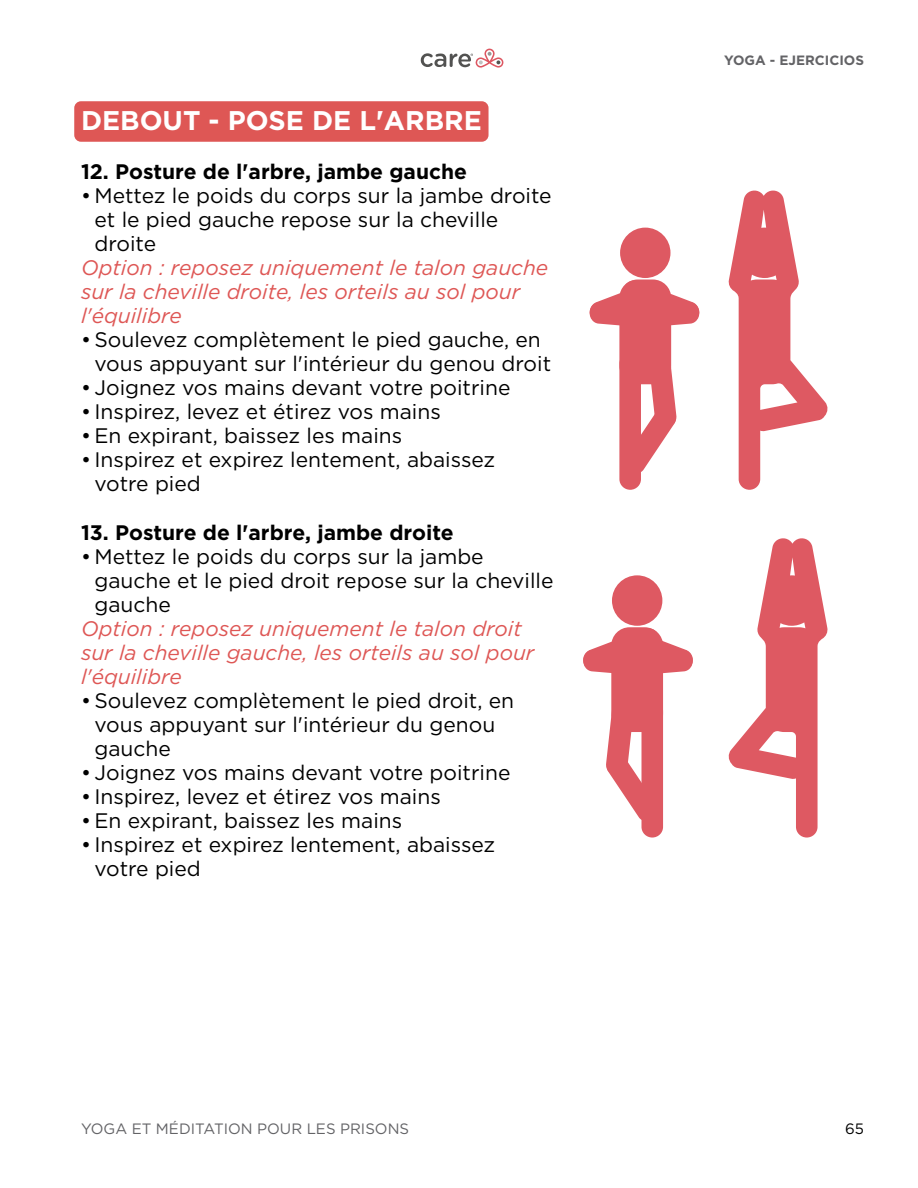
<style>
.page{position:relative;width:918px;height:1188px;background:#fff}
.page>*{position:absolute;margin:0;border:0;box-sizing:border-box;transform-origin:0 0}
.t1{font:700 27px "Gotham";color:#fff}
.t2{font:21px/24px "Gotham";color:#000}
.t3{font:italic 21px/24px "Gotham";color:#de5755}
.t4{font:700 21px "Gotham";color:#000}
.t5{font:15px "Gotham";color:#636366}
.t6{font:15px "Gotham";color:#000}
.t7{font:700 13.5px "Gotham";color:#636366}
</style>
<div class="page">
<svg style="left:420px;top:49px;width:83px;height:19px"></svg>
<div style="left:620px;top:228px;width:50px;height:50px;background:#de5962;border-radius:50%"></div>
<svg style="left:641px;top:342px;width:36px;height:130px"></svg>
<div style="left:619px;top:353px;width:22px;height:137px;background:#de5962;border-radius:11px"></div>
<svg style="left:589px;top:279px;width:111px;height:50px"></svg>
<div style="left:619px;top:280px;width:52px;height:104px;background:#de5962;border-radius:18px"></div>
<div style="left:612px;top:575px;width:50px;height:51px;background:#de5962;border-radius:50%"></div>
<svg style="left:606px;top:718px;width:35px;height:102px"></svg>
<div style="left:641px;top:701px;width:22px;height:137px;background:#de5962;border-radius:11px"></div>
<svg style="left:583px;top:627px;width:110px;height:49px"></svg>
<div style="left:611px;top:627px;width:52px;height:105px;background:#de5962;border-radius:18px"></div>
<svg style="left:728px;top:190px;width:100px;height:300px"></svg>
<svg style="left:728px;top:538px;width:100px;height:300px"></svg>
<div style="left:74px;top:101px;width:415px;height:41px;background:#de5755;border-radius:7px"></div>
<p class="t1" style="left:81px;top:102px;width:402px">DEBOUT - POSE DE L'ARBRE</p>
<p class="t4" style="left:81px;top:157px;width:388px">12. Posture de l'arbre, jambe gauche</p>
<p class="t2" style="left:95px;top:183px;width:459px;text-indent:-14px">• Mettez le poids du corps sur la jambe droite et le pied gauche repose sur la cheville droite</p>
<p class="t3" style="left:81px;top:255px;width:469px">Option : reposez uniquement le talon gauche sur la cheville droite, les orteils au sol pour l'équilibre</p>
<p class="t2" style="left:95px;top:327px;width:458px;text-indent:-14px">• Soulevez complètement le pied gauche, en vous appuyant sur l'intérieur du genou droit</p>
<p class="t2" style="left:81px;top:375px;width:431px">• Joignez vos mains devant votre poitrine</p>
<p class="t2" style="left:81px;top:399px;width:361px">• Inspirez, levez et étirez vos mains</p>
<p class="t2" style="left:81px;top:423px;width:323px">• En expirant, baissez les mains</p>
<p class="t2" style="left:95px;top:447px;width:402px;text-indent:-14px">• Inspirez et expirez lentement, abaissez votre pied</p>
<p class="t4" style="left:81px;top:519px;width:374px">13. Posture de l'arbre, jambe droite</p>
<p class="t2" style="left:95px;top:544px;width:461px;text-indent:-14px">• Mettez le poids du corps sur la jambe gauche et le pied droit repose sur la cheville gauche</p>
<p class="t3" style="left:81px;top:616px;width:455px">Option : reposez uniquement le talon droit sur la cheville gauche, les orteils au sol pour l'équilibre</p>
<p class="t2" style="left:95px;top:688px;width:421px;text-indent:-14px">• Soulevez complètement le pied droit, en vous appuyant sur l'intérieur du genou gauche</p>
<p class="t2" style="left:81px;top:760px;width:431px">• Joignez vos mains devant votre poitrine</p>
<p class="t2" style="left:81px;top:784px;width:361px">• Inspirez, levez et étirez vos mains</p>
<p class="t2" style="left:81px;top:808px;width:323px">• En expirant, baissez les mains</p>
<p class="t2" style="left:95px;top:832px;width:402px;text-indent:-14px">• Inspirez et expirez lentement, abaissez votre pied</p>
<p class="t7" style="left:724px;top:51px;width:141px">YOGA - EJERCICIOS</p>
<p class="t5" style="left:81px;top:1119px;width:330px">YOGA ET MÉDITATION POUR LES PRISONS</p>
<p class="t6" style="left:845px;top:1119px;width:20px">65</p>
</div>
